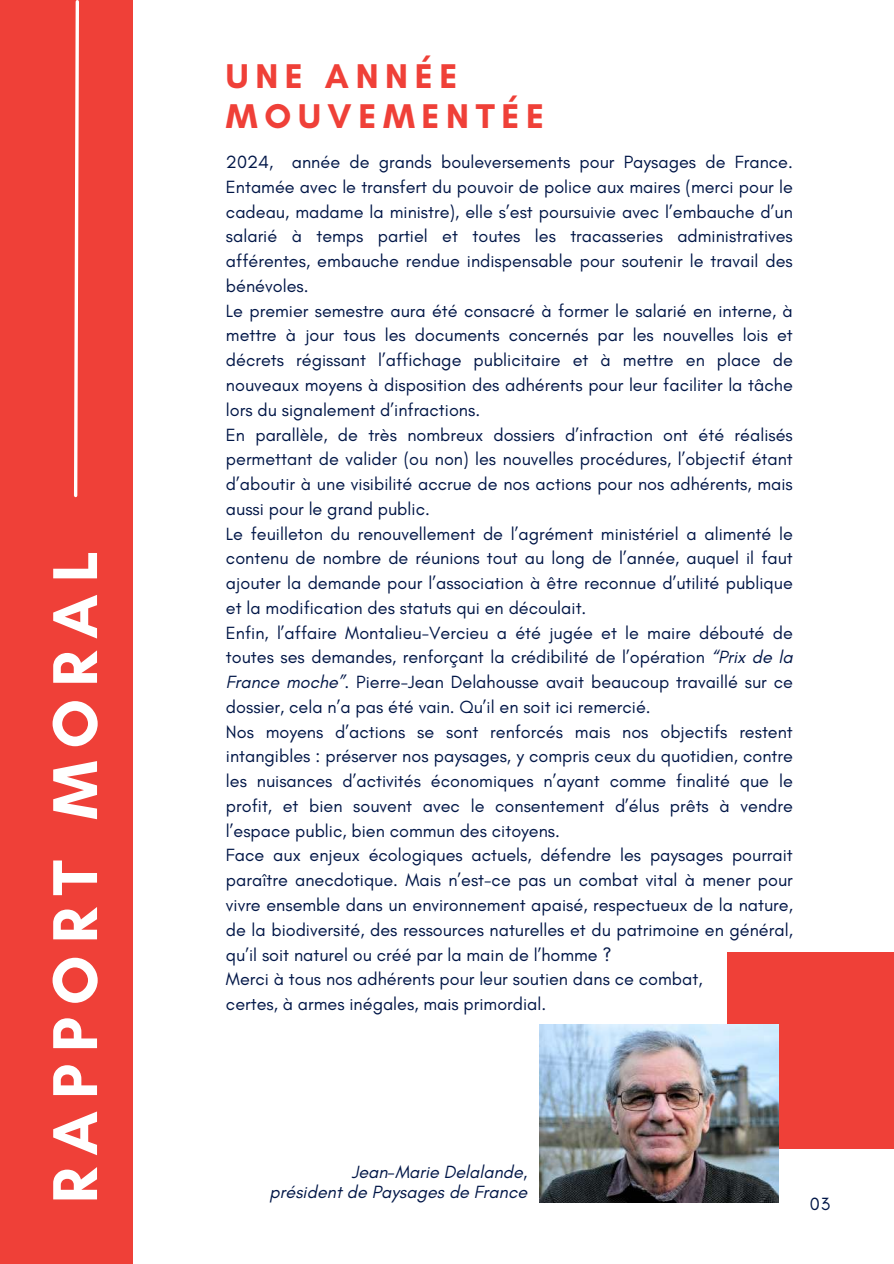
<style>
.page{position:relative;width:894px;height:1264px;background:#fff}
.page>*{position:absolute;margin:0;border:0;box-sizing:border-box;transform-origin:0 0}
.t1{font:700 64.35px "Glacial Indifference";letter-spacing:.19em;color:#fff}
.t2{font:700 34.95px/40.5px "Glacial Indifference";letter-spacing:.19em;color:#ef4038}
.t3{font:18px/24.8px "Glacial Indifference";color:#011647}
.t4{font:italic 18px/20.2px "Glacial Indifference";color:#011647;text-align:right}
.s1{font-style:italic}
</style>
<div class="page">
<div style="left:0;top:0;width:133px;height:1263px;background:#ef4038"></div>
<svg style="left:74px;top:0;width:5px;height:498px"></svg>
<div style="left:727px;top:952px;width:166px;height:196px;background:#ef4038"></div>
<img style="left:539px;top:1024px;width:239px;height:178px">
<h1 class="t1" style="left:36px;top:1203px;width:654px;rotate:-90deg">RAPPORT MORAL</h1>
<h2 class="t2" style="left:226px;top:55px;width:320px">UNE ANNÉE<br>MOUVEMENTÉE</h2>
<p class="t3" style="left:226px;top:149px;width:568px">2024, année de grands bouleversements pour Paysages de France.<br>Entamée avec le transfert du pouvoir de police aux maires (merci pour le cadeau, madame la ministre), elle s’est poursuivie avec l’embauche d’un salarié à temps partiel et toutes les tracasseries administratives afférentes, embauche rendue indispensable pour soutenir le travail des bénévoles.<br>Le premier semestre aura été consacré à former le salarié en interne, à mettre à jour tous les documents concernés par les nouvelles lois et décrets régissant l’affichage publicitaire et à mettre en place de nouveaux moyens à disposition des adhérents pour leur faciliter la tâche lors du signalement d’infractions.<br>En parallèle, de très nombreux dossiers d’infraction ont été réalisés permettant de valider (ou non) les nouvelles procédures, l’objectif étant d’aboutir à une visibilité accrue de nos actions pour nos adhérents, mais aussi pour le grand public.<br>Le feuilleton du renouvellement de l’agrément ministériel a alimenté le contenu de nombre de réunions tout au long de l’année, auquel il faut ajouter la demande pour l’association à être reconnue d’utilité publique et la modification des statuts qui en découlait.<br>Enfin, l’affaire Montalieu-Vercieu a été jugée et le maire débouté de toutes ses demandes, renforçant la crédibilité de l’opération <span class="s1">“Prix de la France moche”</span>. Pierre-Jean Delahousse avait beaucoup travaillé sur ce dossier, cela n’a pas été vain. Qu’il en soit ici remercié.<br>Nos moyens d’actions se sont renforcés mais nos objectifs restent intangibles : préserver nos paysages, y compris ceux du quotidien, contre les nuisances d’activités économiques n’ayant comme finalité que le profit, et bien souvent avec le consentement d’élus prêts à vendre l’espace public, bien commun des citoyens.<br>Face aux enjeux écologiques actuels, défendre les paysages pourrait paraître anecdotique. Mais n’est-ce pas un combat vital à mener pour vivre ensemble dans un environnement apaisé, respectueux de la nature, de la biodiversité, des ressources naturelles et du patrimoine en général, qu’il soit naturel ou créé par la main de l’homme ?<br>Merci à tous nos adhérents pour leur soutien dans ce combat,<br>certes, à armes inégales, mais primordial.</p>
<p class="t4" style="left:269px;top:1161px;width:259px">Jean-Marie Delalande,<br>président de Paysages de France</p>
<p class="t3" style="left:809px;top:1190px;width:22px">03</p>
</div>
